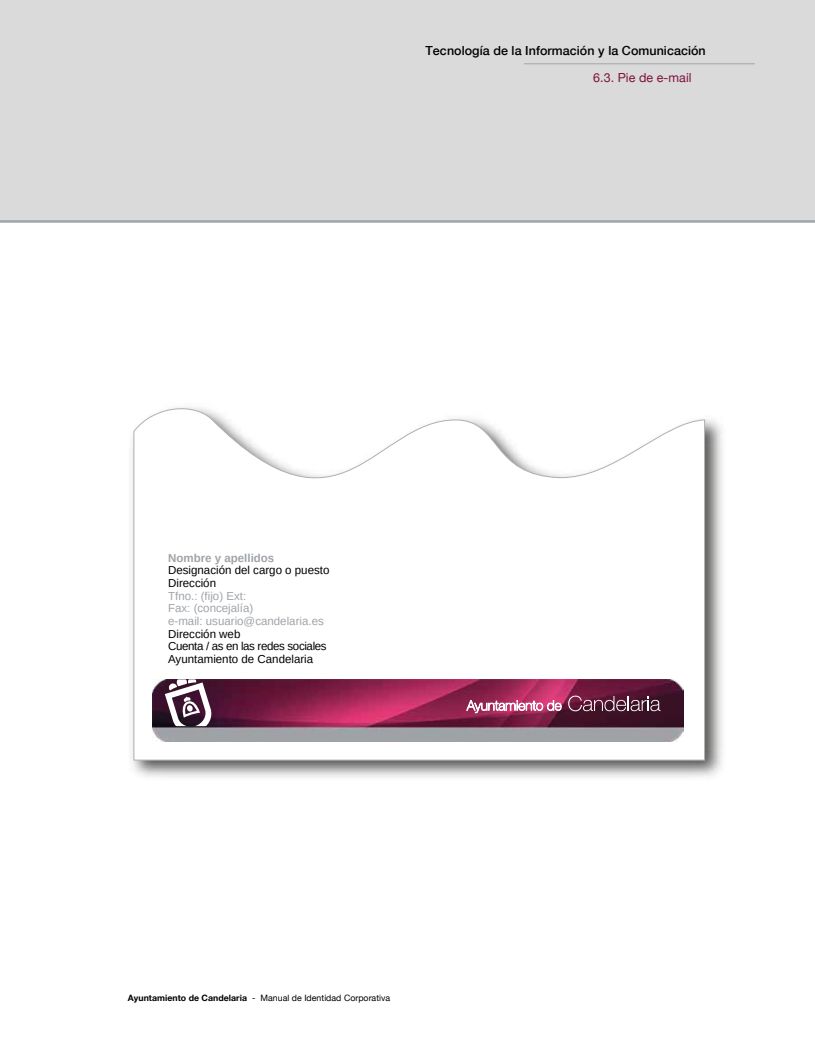
<style>
.page{position:relative;width:815px;height:1053px;background:#fff}
.page>*{position:absolute;margin:0;border:0;box-sizing:border-box;transform-origin:0 0}
.t1{font:500 12.5px "Helvetica Neue";letter-spacing:.005em;color:#000101}
.t2{font:12.5px "Helvetica Neue";letter-spacing:.005em;color:#7e123d}
.t3{font:11.5px/12.6px "Arimo";color:#000}
.t4{font:11.5px/12.6px "Arimo";color:#a0a4a8}
.t5{font:700 11.5px "Arimo";color:#a0a4a8}
.t6{font:8.75px "Helvetica Neue";letter-spacing:.005em;color:#000101}
.s1{font-weight:700}
</style>
<div class="page">
<div style="left:0;top:0;width:815px;height:221px;background:#dadada"></div>
<hr style="left:524px;top:63px;width:231px;height:1px;background:#a0a5a9">
<hr style="left:0;top:220px;width:815px;height:3px;background:#a0a5a9">
<img style="left:132px;top:419px;width:591px;height:358px">
<svg style="left:133px;top:407px;width:572px;height:353px"></svg>
<img style="left:153px;top:679px;width:530px;height:62px">
<svg style="left:568px;top:695px;width:93px;height:16px"></svg>
<svg style="left:466px;top:700px;width:95px;height:13px"></svg>
<svg style="left:165px;top:679px;width:48px;height:47px"></svg>
<p class="t1" style="left:425px;top:43px;width:282px">Tecnología de la Información y la Comunicación</p>
<p class="t2" style="left:593px;top:70px;width:100px">6.3. Pie de e-mail</p>
<p class="t5" style="left:168px;top:550px;width:108px">Nombre y apellidos</p>
<p class="t3" style="left:168px;top:564px;width:163px">Designación del cargo o puesto<br>Dirección</p>
<p class="t4" style="left:168px;top:589px;width:157px">Tfno.: (fijo) Ext:<br>Fax: (concejalía)<br>e-mail: usuario@candelaria.es</p>
<p class="t3" style="left:168px;top:627px;width:160px">Dirección web<br>Cuenta / as en las redes sociales<br>Ayuntamiento de Candelaria</p>
<p class="t6" style="left:128px;top:992px;width:264px"><span class="s1">Ayuntamiento de Candelaria</span> - Manual de Identidad Corporativa</p>
</div>
